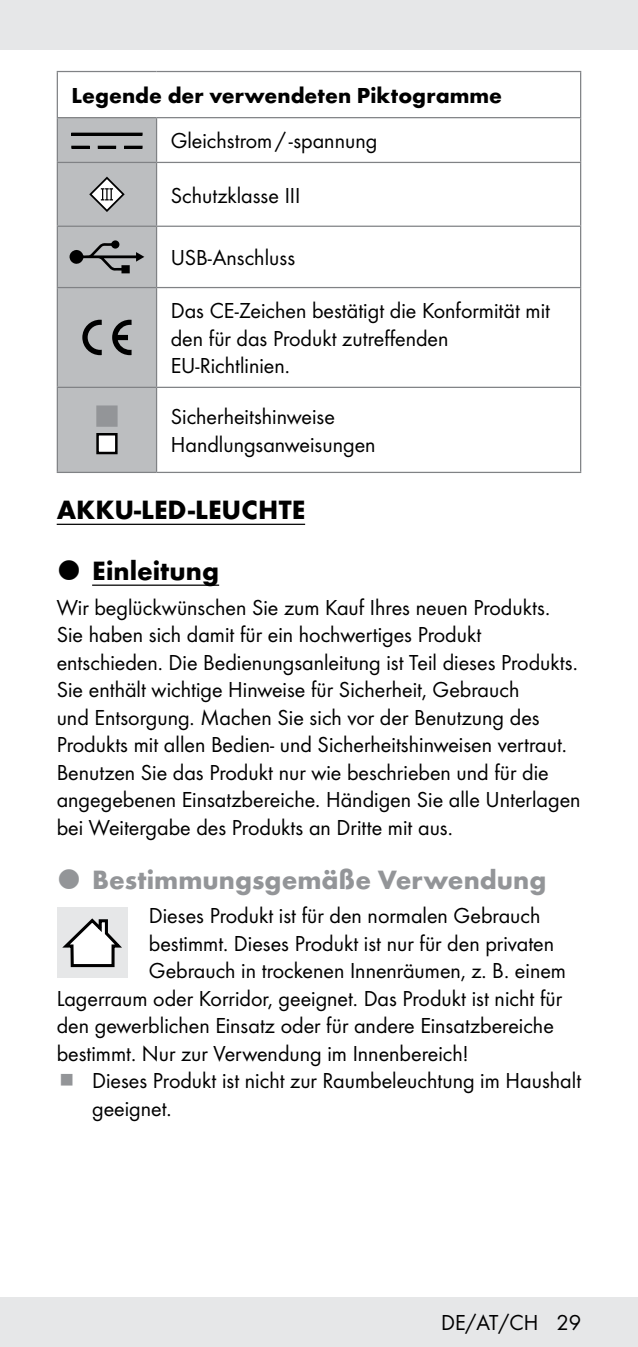
<style>
.page{position:relative;width:638px;height:1347px;background:#fff}
.page>*{position:absolute;margin:0;border:0;box-sizing:border-box;transform-origin:0 0}
.t1{font:700 27.5px "Futura";color:#939598}
.t2{font:700 27.5px "Futura";color:#000}
.t3{font:22.5px/27.5px "Futura Boo";color:#000}
.t4{font:700 22.5px "Futura";color:#000}
</style>
<div class="page">
<div style="left:0;top:1297px;width:638px;height:49px;background:#e6e7e8"></div>
<div style="left:0;top:0;width:638px;height:50px;background:#e6e7e8"></div>
<hr style="left:57px;top:523px;width:248px;height:2px;background:#000">
<hr style="left:92px;top:584px;width:127px;height:2px;background:#000">
<div style="left:58px;top:118px;width:98px;height:354px;background:#bcbec0"></div>
<hr style="left:57px;top:226px;width:100px;height:1px;background:#808285">
<hr style="left:57px;top:227px;width:1px;height:60px;background:#808285">
<hr style="left:156px;top:227px;width:1px;height:60px;background:#808285">
<hr style="left:57px;top:287px;width:100px;height:1px;background:#808285">
<hr style="left:57px;top:288px;width:1px;height:99px;background:#808285">
<hr style="left:157px;top:287px;width:424px;height:1px;background:#808285">
<hr style="left:156px;top:288px;width:1px;height:99px;background:#808285">
<hr style="left:57px;top:162px;width:100px;height:1px;background:#808285">
<hr style="left:157px;top:226px;width:424px;height:1px;background:#808285">
<hr style="left:580px;top:227px;width:1px;height:60px;background:#808285">
<hr style="left:580px;top:288px;width:1px;height:99px;background:#808285">
<hr style="left:57px;top:72px;width:1px;height:45px;background:#808285">
<hr style="left:57px;top:71px;width:100px;height:1px;background:#808285">
<hr style="left:157px;top:71px;width:424px;height:1px;background:#808285">
<hr style="left:580px;top:72px;width:1px;height:45px;background:#808285">
<hr style="left:57px;top:118px;width:1px;height:44px;background:#808285">
<hr style="left:57px;top:117px;width:100px;height:1px;background:#808285">
<hr style="left:157px;top:117px;width:424px;height:1px;background:#808285">
<hr style="left:156px;top:118px;width:1px;height:44px;background:#808285">
<hr style="left:580px;top:118px;width:1px;height:44px;background:#808285">
<hr style="left:57px;top:163px;width:1px;height:63px;background:#808285">
<hr style="left:157px;top:162px;width:424px;height:1px;background:#808285">
<hr style="left:156px;top:163px;width:1px;height:63px;background:#808285">
<hr style="left:580px;top:163px;width:1px;height:63px;background:#808285">
<hr style="left:57px;top:387px;width:100px;height:1px;background:#808285">
<hr style="left:57px;top:388px;width:1px;height:84px;background:#808285">
<hr style="left:157px;top:387px;width:424px;height:1px;background:#808285">
<hr style="left:156px;top:388px;width:1px;height:84px;background:#808285">
<hr style="left:580px;top:388px;width:1px;height:84px;background:#808285">
<hr style="left:57px;top:472px;width:100px;height:1px;background:#808285">
<hr style="left:157px;top:472px;width:424px;height:1px;background:#808285">
<svg style="left:98px;top:146px;width:18px;height:2px"></svg>
<svg style="left:72px;top:146px;width:17px;height:2px"></svg>
<svg style="left:125px;top:146px;width:17px;height:2px"></svg>
<div style="left:72px;top:133px;width:70px;height:2px;border:1px solid #000"></div>
<svg style="left:89px;top:177px;width:36px;height:35px"></svg>
<svg style="left:69px;top:240px;width:75px;height:33px"></svg>
<svg style="left:82px;top:320px;width:20px;height:35px"></svg>
<svg style="left:112px;top:320px;width:20px;height:35px"></svg>
<div style="left:96px;top:405px;width:22px;height:22px;background:#939598;border:2px solid #939598"></div>
<div style="left:98px;top:434px;width:18px;height:19px;background:#fff"></div>
<div style="left:96px;top:433px;width:22px;height:21px;border:2px solid #000"></div>
<div style="left:57px;top:907px;width:71px;height:71px;background:#e6e7e8"></div>
<svg style="left:62px;top:918px;width:60px;height:50px"></svg>
<p class="t4" style="left:71px;top:79px;width:432px">Legende der verwendeten Piktogramme</p>
<p class="t3" style="left:171px;top:126px;width:208px">Gleichstrom/ -spannung</p>
<p class="t3" style="left:171px;top:180px;width:131px">Schutzklasse III</p>
<p class="t3" style="left:171px;top:243px;width:126px">USB-Anschluss</p>
<p class="t3" style="left:171px;top:296px;width:381px">Das CE-Zeichen bestätigt die Konformität mit den für das Produkt zutreffenden<br>EU-Richtlinien.</p>
<p class="t3" style="left:171px;top:402px;width:206px">Sicherheitshinweise<br>Handlungsanweisungen</p>
<p class="t2" style="left:57px;top:490px;width:250px">AKKU-LED-LEUCHTE</p>
<p class="t2" style="left:92px;top:551px;width:128px">Einleitung</p>
<p class="t3" style="left:57px;top:592px;width:525px">Wir beglückwünschen Sie zum Kauf Ihres neuen Produkts.<br>Sie haben sich damit für ein hochwertiges Produkt entschieden. Die Bedienungsanleitung ist Teil dieses Produkts.<br>Sie enthält wichtige Hinweise für Sicherheit, Gebrauch<br>und Entsorgung. Machen Sie sich vor der Benutzung des Produkts mit allen Bedien- und Sicherheitshinweisen vertraut.<br>Benutzen Sie das Produkt nur wie beschrieben und für die angegebenen Einsatzbereiche. Händigen Sie alle Unterlagen bei Weitergabe des Produkts an Dritte mit aus.</p>
<p class="t1" style="left:92px;top:859px;width:456px">Bestimmungsgemäße Verwendung</p>
<p class="t3" style="left:149px;top:900px;width:393px">Dieses Produkt ist für den normalen Gebrauch</p>
<p class="t3" style="left:149px;top:928px;width:407px">bestimmt. Dieses Produkt ist nur für den privaten</p>
<p class="t3" style="left:149px;top:955px;width:419px">Gebrauch in trockenen Innenräumen, z. B. einem</p>
<p class="t3" style="left:57px;top:983px;width:507px">Lagerraum oder Korridor, geeignet. Das Produkt ist nicht für</p>
<p class="t3" style="left:57px;top:1010px;width:499px">den gewerblichen Einsatz oder für andere Einsatzbereiche</p>
<p class="t3" style="left:57px;top:1038px;width:413px">bestimmt. Nur zur Verwendung im Innenbereich!</p>
<p class="t3" style="left:92px;top:1065px;width:490px">Dieses Produkt ist nicht zur Raumbeleuchtung im Haushalt</p>
<p class="t3" style="left:92px;top:1093px;width:81px">geeignet.</p>
<p class="t3" style="left:441px;top:1307px;width:142px">DE/AT/CH 29</p>
</div>
